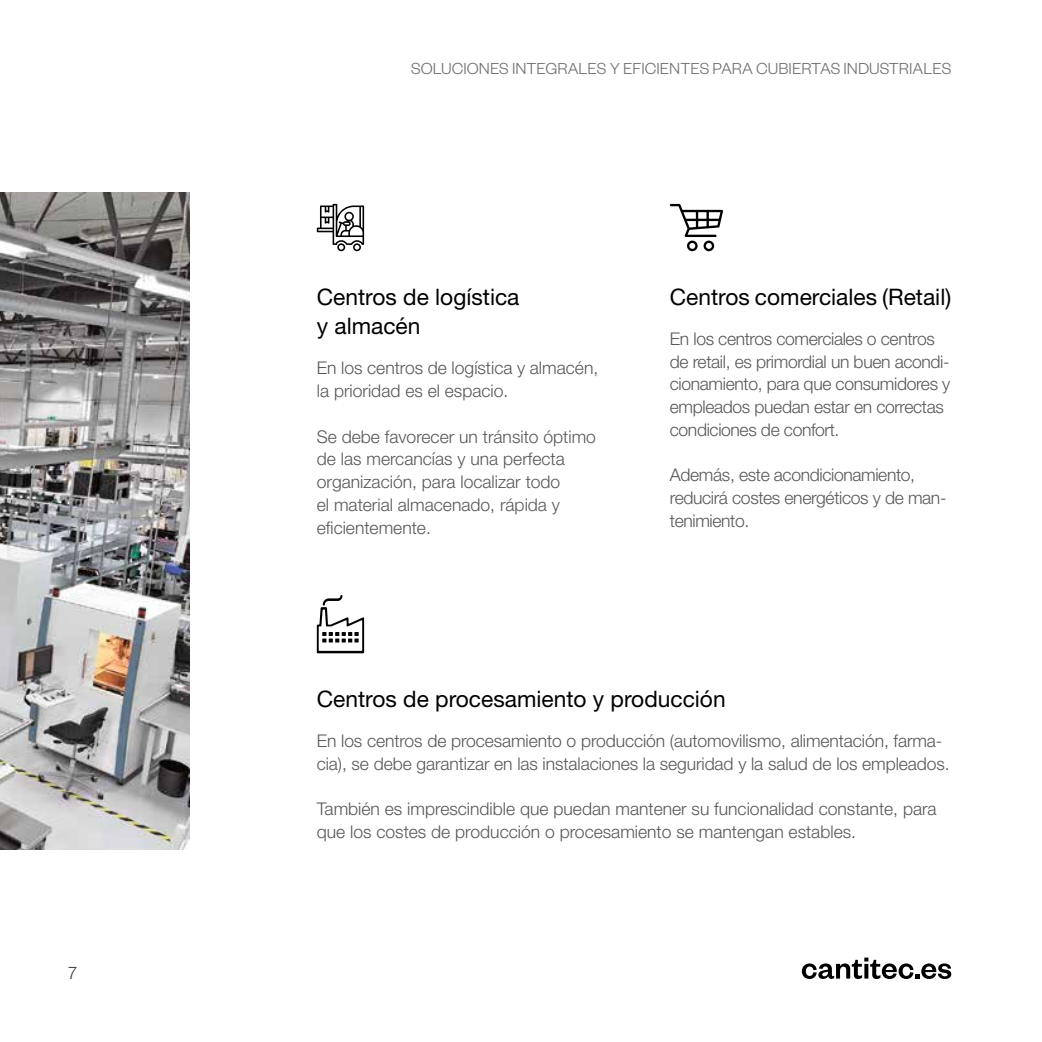
<style>
.page{position:relative;width:1042px;height:1042px;background:#fff}
.page>*{position:absolute;margin:0;border:0;box-sizing:border-box;transform-origin:0 0}
.t1{font:22.75px/29.4px "Helvetica Neue LT Std";color:#000}
.t2{font:300 17.5px/22.8px "Helvetica Neue LT Std";letter-spacing:-.005em;color:#575756}
.t3{font:300 17.5px "Founders Grotesk";color:#706f6f}
.t4{font:300 17.5px "Helvetica Neue LT Std";color:#3f3f3e}
</style>
<div class="page">
<svg style="left:670px;top:204px;width:53px;height:47px"></svg>
<svg style="left:317px;top:204px;width:47px;height:47px"></svg>
<svg style="left:317px;top:595px;width:47px;height:58px"></svg>
<img style="left:0;top:192px;width:190px;height:658px">
<svg style="left:802px;top:957px;width:149px;height:22px"></svg>
<p class="t4" style="left:68px;top:962px;width:11px">7</p>
<p class="t3" style="left:411px;top:58px;width:542px">SOLUCIONES INTEGRALES Y EFICIENTES PARA CUBIERTAS INDUSTRIALES</p>
<h1 class="t1" style="left:317px;top:282px;width:204px">Centros de logística y almacén</h1>
<p class="t2" style="left:317px;top:356px;width:283px">En los centros de logística y almacén, la prioridad es el espacio.</p>
<p class="t2" style="left:317px;top:425px;width:281px">Se debe favorecer un tránsito óptimo de las mercancías y una perfecta organización, para localizar todo<br>el material almacenado, rápida y eficientemente.</p>
<h1 class="t1" style="left:670px;top:282px;width:283px">Centros comerciales (Retail)</h1>
<p class="t2" style="left:670px;top:327px;width:282px">En los centros comerciales o centros de retail, es primordial un buen acondi&shy;cionamiento, para que consumidores y empleados puedan estar en correctas condiciones de confort.</p>
<p class="t2" style="left:670px;top:463px;width:278px">Además, este acondicionamiento, reducirá costes energéticos y de man&shy;tenimiento.</p>
<h1 class="t1" style="left:317px;top:684px;width:410px">Centros de procesamiento y producción</h1>
<p class="t2" style="left:317px;top:729px;width:634px">En los centros de procesamiento o producción (automovilismo, alimentación, farma&shy;cia), se debe garantizar en las instalaciones la seguridad y la salud de los empleados.</p>
<p class="t2" style="left:317px;top:797px;width:621px">También es imprescindible que puedan mantener su funcionalidad constante, para que los costes de producción o procesamiento se mantengan estables.</p>
</div>
